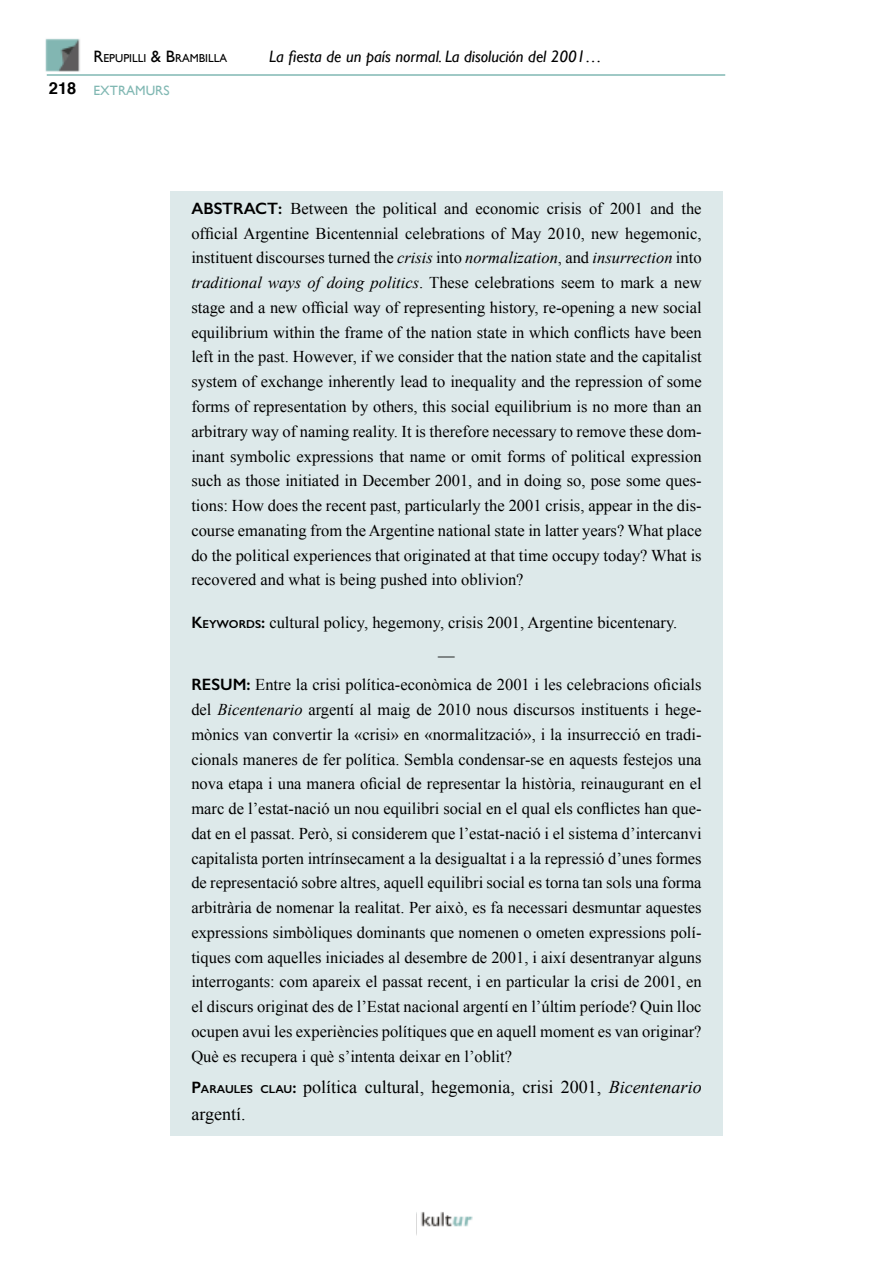
<style>
.page{position:relative;width:893px;height:1263px;background:#fff}
.page>*{position:absolute;margin:0;border:0;box-sizing:border-box;transform-origin:0 0}
.t1{font:18px/27px "Times New Roman";color:#000}
.t2{font:16.5px/24.8px "Times New Roman";color:#000;text-align:justify}
.t3{font:italic 16.5px "Gill Sans";color:#000}
.t4{font:700 16.5px "Helvetica";color:#000}
.t5{font:13.5px "Gill Sans";color:#81b8b3}
.t6{font:11.55px "Gill Sans";color:#000}
.s1{font-size:16.5px}
.s2{font-family:"Gill Sans";font-weight:600}
.s3{font-style:italic}
.s4{font-family:"Gill Sans";font-weight:600;font-size:11.55px}
.s5{font-family:"Gill Sans";font-weight:600;font-size:16.5px}
</style>
<div class="page">
<img style="left:45px;top:38px;width:35px;height:34px">
<img style="left:421px;top:1212px;width:52px;height:15px">
<hr style="left:47px;top:74px;width:678px;height:2px;background:#81b8b3">
<div style="left:170px;top:191px;width:553px;height:944px;background:#dde9ea"></div>
<p class="t4" style="left:49px;top:75px;width:29px">218</p>
<p class="t6" style="left:94px;top:52px;width:135px"><span class="s1">R</span>EPUPILLI <span class="s1">&amp; B</span>RAMBILLA</p>
<p class="t3" style="left:269px;top:47px;width:334px">La fiesta de un país normal. La disolución del 2001…</p>
<p class="t5" style="left:94px;top:83px;width:78px">EXTRAMURS</p>
<p class="t2" style="left:191px;top:196px;width:512px"><span class="s2">ABSTRACT:</span> Between the political and economic crisis of 2001 and the official Argentine Bicentennial celebrations of May 2010, new hegemonic, instituent discourses turned the <span class="s3">crisis</span> into <span class="s3">normalization</span>, and <span class="s3">insurrection</span> into <span class="s3">traditional ways of doing politics</span>. These celebrations seem to mark a new stage and a new official way of representing history, re-opening a new social equilibrium within the frame of the nation state in which conflicts have been left in the past. However, if we consider that the nation state and the capitalist system of exchange inherently lead to inequality and the repression of some forms of representation by others, this social equilibrium is no more than an arbitrary way of naming reality. It is therefore necessary to remove these dom&shy;inant symbolic expressions that name or omit forms of political expression such as those initiated in December 2001, and in doing so, pose some ques&shy;tions: How does the recent past, particularly the 2001 crisis, appear in the dis&shy;course emanating from the Argentine national state in latter years? What place do the political experiences that originated at that time occupy today? What is recovered and what is being pushed into oblivion?</p>
<p class="t2" style="left:438px;top:606px;width:241px;line-height:33.3px;text-indent:-247px"><span class="s2">K</span><span class="s4">EYWORDS</span><span class="s2">:</span> cultural policy, hegemony, crisis 2001, Argentine bicentenary. —</p>
<p class="t2" style="left:191px;top:672px;width:512px"><span class="s2">RESUM:</span> Entre la crisi política-econòmica de 2001 i les celebracions oficials del <span class="s3">Bicentenario</span> argentí al maig de 2010 nous discursos instituents i hege&shy;mònics van convertir la «crisi» en «normalització», i la insurrecció en tradi&shy;cionals maneres de fer política. Sembla condensar-se en aquests festejos una nova etapa i una manera oficial de representar la història, reinaugurant en el marc de l’estat-nació un nou equilibri social en el qual els conflictes han que&shy;dat en el passat. Però, si considerem que l’estat-nació i el sistema d’intercanvi capitalista porten intrínsecament a la desigualtat i a la repressió d’unes formes de representació sobre altres, aquell equilibri social es torna tan sols una forma arbitrària de nomenar la realitat. Per això, es fa necessari desmuntar aquestes expressions simbòliques dominants que nomenen o ometen expressions polí&shy;tiques com aquelles iniciades al desembre de 2001, i així desentranyar alguns interrogants: com apareix el passat recent, i en particular la crisi de 2001, en el discurs originat des de l’Estat nacional argentí en l’últim període? Quin lloc ocupen avui les experiències polítiques que en aquell moment es van originar?<br>Què es recupera i què s’intenta deixar en l’oblit?</p>
<p class="t1" style="left:191px;top:1073px;width:512px"><span class="s5">P</span><span class="s4">ARAULES CLAU</span><span class="s5">:</span> política cultural, hegemonia, crisi 2001, <span class="s3">Bicentenario </span>argentí.</p>
</div>
